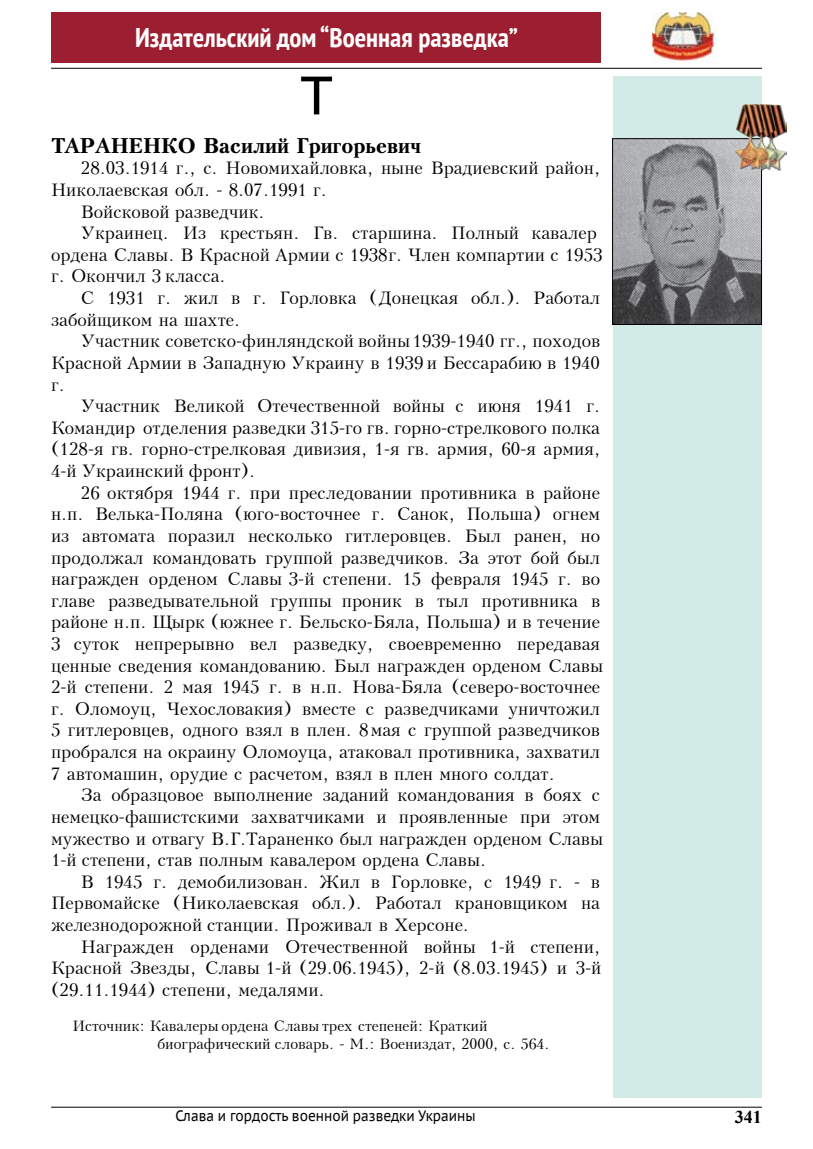
<style>
.page{position:relative;width:813px;height:1149px;background:#fff}
.page>*{position:absolute;margin:0;border:0;box-sizing:border-box;transform-origin:0 0}
.t1{font:54px "PT Sans Caption";color:#000}
.t2{font:700 condensed 27px "PT Sans";color:#fff}
.t3{font:700 21px "Peterburg";color:#000}
.t4{font:18px "Peterburg";color:#000}
.t5{font:700 18px "Times New Roman";color:#000}
.t6{font:15px/18px "Peterburg";color:#000}
.t7{font:15px "PT Sans Caption";color:#000;scale:.88 1}
</style>
<div class="page">
<div style="left:612px;top:77px;width:149px;height:1020px;background:#d2ebe6"></div>
<hr style="left:51px;top:1106px;width:710px;height:1px;background:#000">
<div style="left:51px;top:13px;width:549px;height:50px;background:#9c1f31"></div>
<img style="left:652px;top:13px;width:64px;height:50px">
<hr style="left:51px;top:68px;width:710px;height:1px;background:#000">
<img style="left:614px;top:140px;width:145px;height:183px">
<div style="left:612px;top:138px;width:149px;height:187px;border:1px solid #000"></div>
<img style="left:735px;top:105px;width:51px;height:66px">
<h2 class="t2" style="left:135px;top:20px;width:384px">Издательский дом “Военная разведка”</h2>
<h1 class="t1" style="left:300px;top:60px;width:34px">Т</h1>
<p class="t3" style="left:51px;top:133px;width:371px">ТАРАНЕНКО Василий Григорьевич</p>
<p class="t4" style="left:81px;top:158px;width:520px">28.03.1914 г., с. Новомихайловка, ныне Врадиевский район,</p>
<p class="t4" style="left:51px;top:179px;width:277px">Николаевская обл. - 8.07.1991 г.</p>
<p class="t4" style="left:81px;top:201px;width:185px">Войсковой разведчик.</p>
<p class="t4" style="left:81px;top:222px;width:517px">Украинец. Из крестьян. Гв. старшина. Полный кавалер</p>
<p class="t4" style="left:51px;top:244px;width:552px">ордена Славы. В Красной Армии с 1938г. Член компартии с 1953</p>
<p class="t4" style="left:51px;top:266px;width:176px">г. Окончил 3 класса.</p>
<p class="t4" style="left:81px;top:287px;width:520px">С 1931 г. жил в г. Горловка (Донецкая обл.). Работал</p>
<p class="t4" style="left:51px;top:309px;width:190px">забойщиком на шахте.</p>
<p class="t4" style="left:81px;top:330px;width:520px">Участник советско-финляндской войны 1939-1940 гг., походов</p>
<p class="t4" style="left:51px;top:352px;width:550px">Красной Армии в Западную Украину в 1939 и Бессарабию в 1940</p>
<p class="t4" style="left:51px;top:374px;width:15px">г.</p>
<p class="t4" style="left:81px;top:395px;width:520px">Участник Великой Отечественной войны с июня 1941 г.</p>
<p class="t4" style="left:51px;top:417px;width:550px">Командир отделения разведки 315-го гв. горно-стрелкового полка</p>
<p class="t4" style="left:51px;top:438px;width:550px">(128-я гв. горно-стрелковая дивизия, 1-я гв. армия, 60-я армия,</p>
<p class="t4" style="left:51px;top:460px;width:205px">4-й Украинский фронт).</p>
<p class="t4" style="left:81px;top:482px;width:520px">26 октября 1944 г. при преследовании противника в районе</p>
<p class="t4" style="left:51px;top:503px;width:550px">н.п. Велька-Поляна (юго-восточнее г. Санок, Польша) огнем</p>
<p class="t4" style="left:51px;top:525px;width:550px">из автомата поразил несколько гитлеровцев. Был ранен, но</p>
<p class="t4" style="left:51px;top:546px;width:550px">продолжал командовать группой разведчиков. За этот бой был</p>
<p class="t4" style="left:51px;top:568px;width:550px">награжден орденом Славы 3-й степени. 15 февраля 1945 г. во</p>
<p class="t4" style="left:51px;top:590px;width:550px">главе разведывательной группы проник в тыл противника в</p>
<p class="t4" style="left:51px;top:611px;width:550px">районе н.п. Щырк (южнее г. Бельско-Бяла, Польша) и в течение</p>
<p class="t4" style="left:51px;top:633px;width:550px">3 суток непрерывно вел разведку, своевременно передавая</p>
<p class="t4" style="left:51px;top:654px;width:553px">ценные сведения командованию. Был награжден орденом Славы</p>
<p class="t4" style="left:51px;top:676px;width:550px">2-й степени. 2 мая 1945 г. в н.п. Нова-Бяла (северо-восточнее</p>
<p class="t4" style="left:51px;top:698px;width:550px">г. Оломоуц, Чехословакия) вместе с разведчиками уничтожил</p>
<p class="t4" style="left:51px;top:719px;width:550px">5 гитлеровцев, одного взял в плен. 8 мая с группой разведчиков</p>
<p class="t4" style="left:51px;top:741px;width:550px">пробрался на окраину Оломоуца, атаковал противника, захватил</p>
<p class="t4" style="left:51px;top:762px;width:505px">7 автомашин, орудие с расчетом, взял в плен много солдат.</p>
<p class="t4" style="left:81px;top:784px;width:520px">За образцовое выполнение заданий командования в боях с</p>
<p class="t4" style="left:51px;top:806px;width:550px">немецко-фашистскими захватчиками и проявленные при этом</p>
<p class="t4" style="left:51px;top:827px;width:553px">мужество и отвагу В.Г.Тараненко был награжден орденом Славы</p>
<p class="t4" style="left:51px;top:849px;width:436px">1-й степени, став полным кавалером ордена Славы.</p>
<p class="t4" style="left:81px;top:870px;width:520px">В 1945 г. демобилизован. Жил в Горловке, с 1949 г. - в</p>
<p class="t4" style="left:51px;top:892px;width:550px">Первомайске (Николаевская обл.). Работал крановщиком на</p>
<p class="t4" style="left:51px;top:914px;width:419px">железнодорожной станции. Проживал в Херсоне.</p>
<p class="t4" style="left:81px;top:935px;width:520px">Награжден орденами Отечественной войны 1-й степени,</p>
<p class="t4" style="left:51px;top:957px;width:551px">Красной Звезды, Славы 1-й (29.06.1945), 2-й (8.03.1945) и 3-й</p>
<p class="t4" style="left:51px;top:978px;width:275px">(29.11.1944) степени, медалями.</p>
<p class="t6" style="left:157px;top:1016px;width:393px;text-indent:-85px">Источник: Кавалеры ордена Славы трех степеней: Краткий биографический словарь. - М.: Воениздат, 2000, с. 564.</p>
<p class="t7" style="left:175px;top:1105px;width:342px">Слава и гордость военной разведки Украины</p>
<p class="t5" style="left:734px;top:1103px;width:28px">341</p>
</div>
